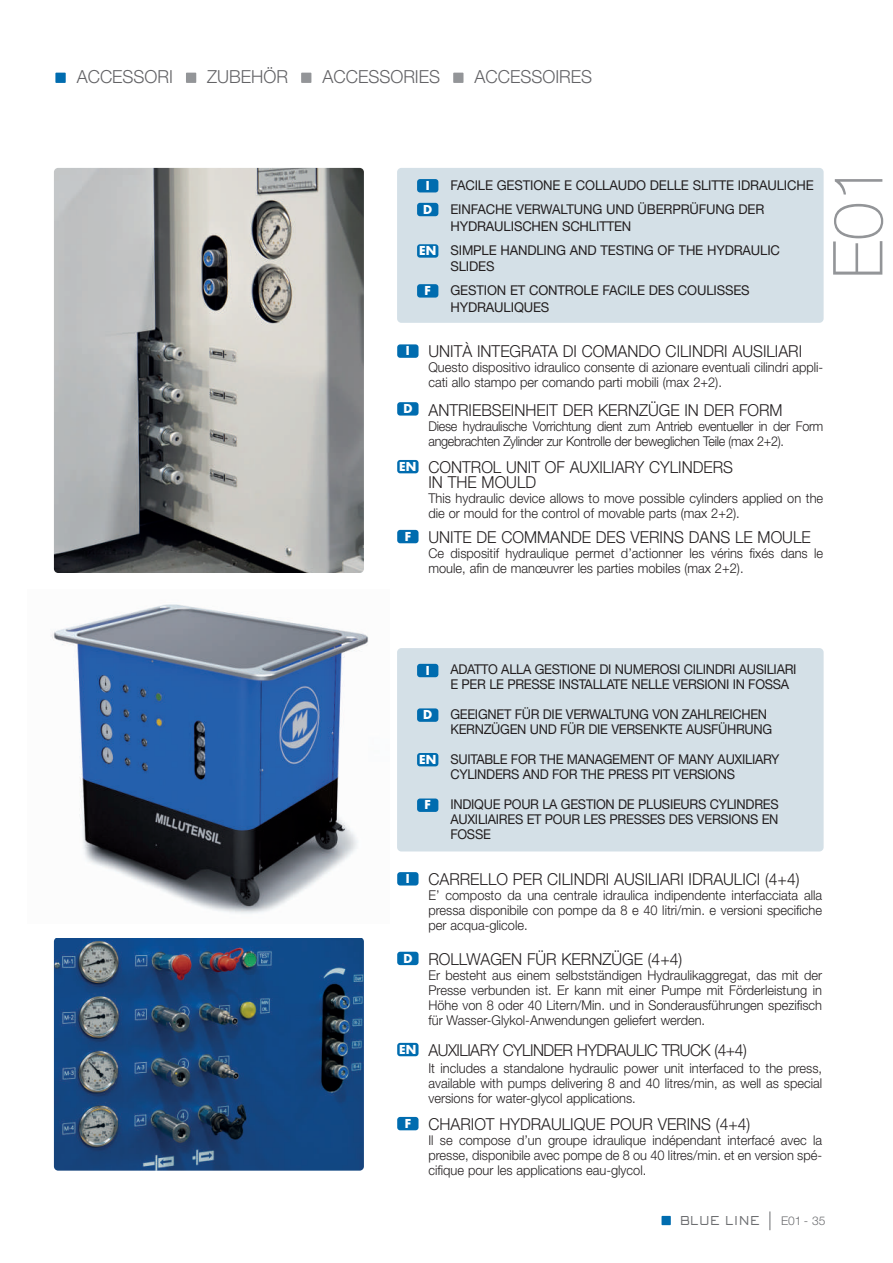
<style>
.page{position:relative;width:893px;height:1263px;background:#fff}
.page>*{position:absolute;margin:0;border:0;box-sizing:border-box;transform-origin:0 0}
.t1{font:100 69px "Helvetica Neue LT";color:#939598}
.t2{font:300 18px "Helvetica Neue LT";color:#636366}
.t3{font:300 16.5px/15px "Helvetica Neue LT";color:#231f20;scale:.95 1}
.t4{font:300 16.5px "Helvetica Neue LT";letter-spacing:-.035em;color:#231f20;scale:.95 1}
.t5{font:300 13.5px/15px "Helvetica Neue LT";color:#231f20;text-align:justify;scale:.95 1}
.t6{font:13.5px/15px "Helvetica Neue";letter-spacing:-.02em;color:#231f20;scale:.95 1}
.t7{font:13.5px/24px "Helvetica Neue";letter-spacing:-.02em;color:#231f20}
.t8{font:300 13.5px/15px "Helvetica Neue LT";letter-spacing:-.02em;color:#231f20;scale:.93 1}
.t9{font:700 12px/23.7px "Futura";color:#fff}
.t10{font:12px "AT Sackers Square Gothic";color:#6c6d70}
.t11{font:300 12px "Helvetica Neue LT";color:#6c6d70}
</style>
<div class="page">
<img style="left:51px;top:604px;width:318px;height:310px">
<div style="left:397px;top:344px;width:21px;height:14px;background:#006caf;border-radius:3px"></div>
<div style="left:397px;top:402px;width:21px;height:14px;background:#006caf;border-radius:3px"></div>
<div style="left:397px;top:460px;width:21px;height:13px;background:#006caf;border-radius:3px"></div>
<div style="left:397px;top:530px;width:21px;height:13px;background:#006caf;border-radius:3px"></div>
<div style="left:397px;top:168px;width:427px;height:155px;background:#d4e0e7;border-radius:4px"></div>
<div style="left:417px;top:179px;width:21px;height:13px;background:#006caf;border-radius:3px"></div>
<div style="left:417px;top:203px;width:21px;height:13px;background:#006caf;border-radius:3px"></div>
<div style="left:417px;top:244px;width:21px;height:14px;background:#006caf;border-radius:3px"></div>
<div style="left:417px;top:284px;width:21px;height:14px;background:#006caf;border-radius:3px"></div>
<div style="left:397px;top:872px;width:21px;height:13px;background:#006caf;border-radius:3px"></div>
<div style="left:397px;top:952px;width:21px;height:13px;background:#006caf;border-radius:3px"></div>
<div style="left:397px;top:1043px;width:21px;height:13px;background:#006caf;border-radius:3px"></div>
<div style="left:397px;top:1117px;width:21px;height:13px;background:#006caf;border-radius:3px"></div>
<div style="left:397px;top:648px;width:427px;height:203px;background:#d4e0e7;border-radius:4px"></div>
<div style="left:417px;top:664px;width:21px;height:13px;background:#006caf;border-radius:3px"></div>
<div style="left:417px;top:708px;width:21px;height:14px;background:#006caf;border-radius:3px"></div>
<div style="left:417px;top:753px;width:21px;height:13px;background:#006caf;border-radius:3px"></div>
<div style="left:417px;top:798px;width:21px;height:14px;background:#006caf;border-radius:3px"></div>
<div style="left:661px;top:1216px;width:10px;height:9px;background:#006caf"></div>
<svg style="left:770px;top:1211px;width:1px;height:19px"></svg>
<div style="left:453px;top:73px;width:10px;height:10px;background:#939598"></div>
<div style="left:301px;top:73px;width:10px;height:10px;background:#939598"></div>
<div style="left:186px;top:73px;width:10px;height:10px;background:#939598"></div>
<div style="left:55px;top:73px;width:11px;height:10px;background:#006caf"></div>
<img style="left:54px;top:168px;width:310px;height:405px;border-radius:4px">
<img style="left:54px;top:938px;width:310px;height:232px;border-radius:4px">
<h2 class="t2" style="left:77px;top:70px;width:98px">ACCESSORI</h2>
<h2 class="t2" style="left:207px;top:70px;width:82px">ZUBEHÖR</h2>
<h2 class="t2" style="left:322px;top:70px;width:119px">ACCESSORIES</h2>
<h2 class="t2" style="left:474px;top:70px;width:119px">ACCESSOIRES</h2>
<p class="t9" style="left:423px;top:175px;width:11px">I<br>D</p>
<p class="t9" style="left:419px;top:240px;width:19px">EN</p>
<p class="t9" style="left:425px;top:280px;width:8px">F</p>
<p class="t7" style="left:450px;top:175px;width:365px">FACILE GESTIONE E COLLAUDO DELLE SLITTE IDRAULICHE<br>EINFACHE VERWALTUNG UND ÜBERPRÜFUNG DER</p>
<p class="t7" style="left:450px;top:215px;width:331px">HYDRAULISCHEN SCHLITTEN<br>SIMPLE HANDLING AND TESTING OF THE HYDRAULIC</p>
<p class="t7" style="left:450px;top:256px;width:301px">SLIDES<br>GESTION ET CONTROLE FACILE DES COULISSES</p>
<p class="t7" style="left:450px;top:296px;width:101px">HYDRAULIQUES</p>
<h1 class="t1" style="left:833px;top:279px;width:117px;rotate:-90deg">E01</h1>
<p class="t9" style="left:406px;top:340px;width:5px">I</p>
<p class="t9" style="left:403px;top:398px;width:11px">D</p>
<p class="t9" style="left:399px;top:456px;width:19px">EN</p>
<p class="t9" style="left:405px;top:525px;width:8px">F</p>
<p class="t3" style="left:428px;top:345px;width:395px">UNITÀ INTEGRATA DI COMANDO CILINDRI AUSILIARI</p>
<p class="t5" style="left:428px;top:361px;width:417px">Questo dispositivo idraulico consente di azionare eventuali cilindri appli&shy;cati allo stampo per comando parti mobili (max 2+2).</p>
<p class="t3" style="left:428px;top:404px;width:374px">ANTRIEBSEINHEIT DER KERNZÜGE IN DER FORM</p>
<p class="t8" style="left:428px;top:420px;width:426px">Diese hydraulische Vorrichtung dient zum Antrieb eventueller in der Form angebrachten Zylinder zur Kontrolle der beweglichen Teile (max 2+2).</p>
<p class="t3" style="left:428px;top:461px;width:322px">CONTROL UNIT OF AUXILIARY CYLINDERS<br>IN THE MOULD</p>
<p class="t5" style="left:428px;top:492px;width:417px">This hydraulic device allows to move possible cylinders applied on the die or mould for the control of movable parts (max 2+2).</p>
<p class="t3" style="left:428px;top:531px;width:404px">UNITE DE COMMANDE DES VERINS DANS LE MOULE</p>
<p class="t5" style="left:428px;top:547px;width:417px">Ce dispositif hydraulique permet d’actionner les vérins fixés dans le moule, afin de manœuvrer les parties mobiles (max 2+2).</p>
<p class="t9" style="left:426px;top:659px;width:5px">I</p>
<p class="t9" style="left:423px;top:704px;width:11px">D</p>
<p class="t9" style="left:419px;top:749px;width:19px">EN</p>
<p class="t9" style="left:425px;top:794px;width:8px">F</p>
<p class="t6" style="left:450px;top:663px;width:366px">ADATTO ALLA GESTIONE DI NUMEROSI CILINDRI AUSILIARI<br>E PER LE PRESSE INSTALLATE NELLE VERSIONI IN FOSSA</p>
<p class="t6" style="left:450px;top:708px;width:340px">GEEIGNET FÜR DIE VERWALTUNG VON ZAHLREICHEN<br>KERNZÜGEN UND FÜR DIE VERSENKTE AUSFÜHRUNG</p>
<p class="t6" style="left:450px;top:753px;width:348px">SUITABLE FOR THE MANAGEMENT OF MANY AUXILIARY<br>CYLINDERS AND FOR THE PRESS PIT VERSIONS</p>
<p class="t6" style="left:450px;top:798px;width:347px;text-align:justify">INDIQUE POUR LA GESTION DE PLUSIEURS CYLINDRES AUXILIAIRES ET POUR LES PRESSES DES VERSIONS EN FOSSE</p>
<p class="t9" style="left:406px;top:868px;width:5px">I</p>
<p class="t9" style="left:403px;top:947px;width:11px">D</p>
<p class="t9" style="left:399px;top:1038px;width:19px">EN</p>
<p class="t9" style="left:405px;top:1112px;width:8px">F</p>
<p class="t3" style="left:428px;top:873px;width:392px">CARRELLO PER CILINDRI AUSILIARI IDRAULICI (4+4)</p>
<p class="t5" style="left:428px;top:889px;width:416px">E’ composto da una centrale idraulica indipendente interfacciata alla pressa disponibile con pompe da 8 e 40 litri/min. e versioni specifiche per acqua-glicole.</p>
<p class="t3" style="left:428px;top:953px;width:269px">ROLLWAGEN FÜR KERNZÜGE (4+4)</p>
<p class="t5" style="left:428px;top:969px;width:416px">Er besteht aus einem selbstständigen Hydraulikaggregat, das mit der Presse verbunden ist. Er kann mit einer Pumpe mit Förderleistung in Höhe von 8 oder 40 Litern/Min. und in Sonderausführungen spezifisch für Wasser-Glykol-Anwendungen geliefert werden.</p>
<p class="t4" style="left:428px;top:1044px;width:337px">AUXILIARY CYLINDER HYDRAULIC TRUCK (4+4)</p>
<p class="t5" style="left:428px;top:1062px;width:416px">It includes a standalone hydraulic power unit interfaced to the press, available with pumps delivering 8 and 40 litres/min, as well as special versions for water-glycol applications.</p>
<p class="t3" style="left:428px;top:1118px;width:340px">CHARIOT HYDRAULIQUE POUR VERINS (4+4)</p>
<p class="t5" style="left:428px;top:1134px;width:416px">Il se compose d’un groupe idraulique indépendant interfacé avec la presse, disponibile avec pompe de 8 ou 40 litres/min. et en version spé&shy;cifique pour les applications eau-glycol.</p>
<p class="t10" style="left:680px;top:1214px;width:82px">BLUE LINE</p>
<p class="t11" style="left:781px;top:1216px;width:46px">E01 - 35</p>
</div>
